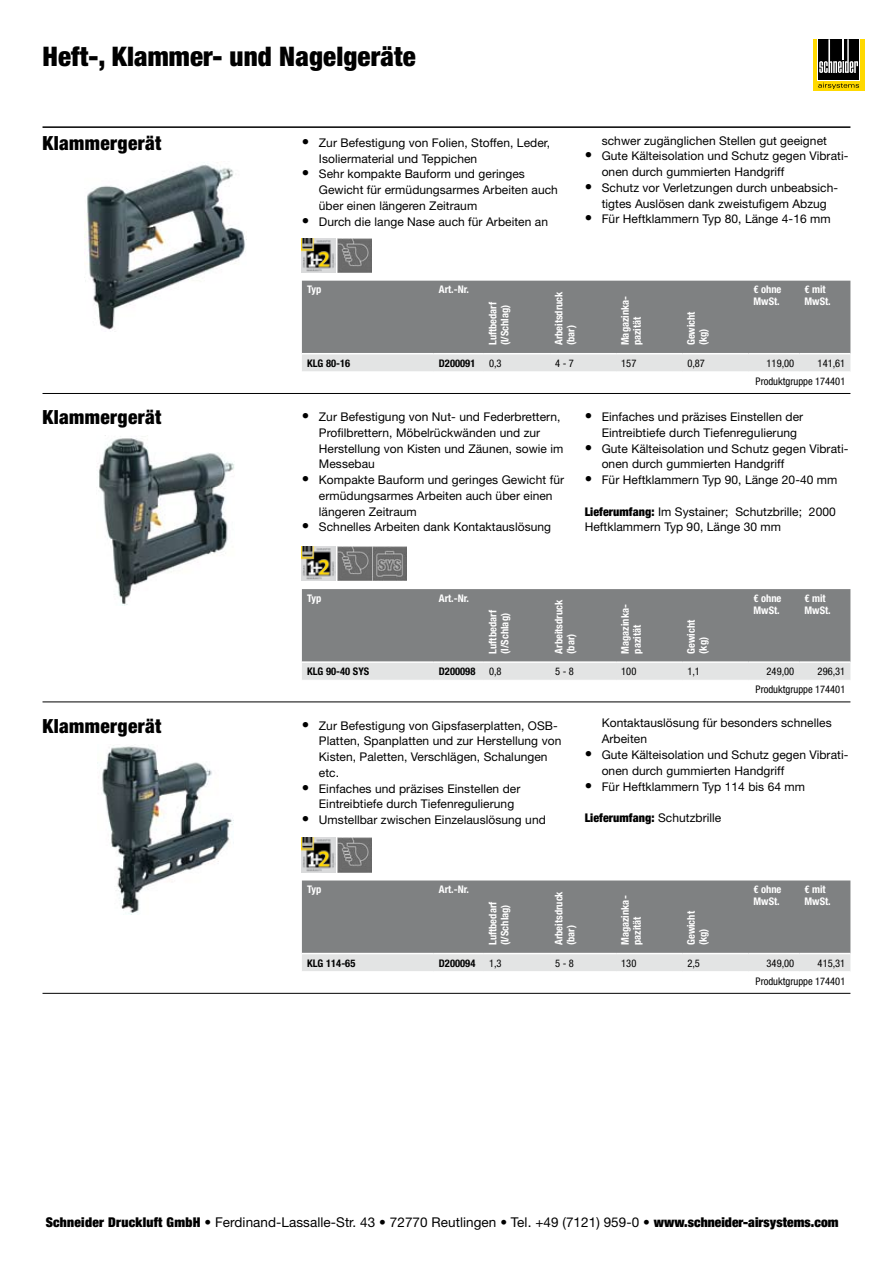
<style>
.page{position:relative;width:893px;height:1263px;background:#fff}
.page>*{position:absolute;margin:0;border:0;box-sizing:border-box;transform-origin:0 0}
.t1{font:900 condensed 27px "Helvetica Neue LT Pro";letter-spacing:.005em;color:#000}
.t2{font:900 condensed 19.5px "Helvetica Neue LT Pro";letter-spacing:.02em;color:#000}
.t3{font:13.5px "Helvetica Neue LT Pro";letter-spacing:.005em;color:#000}
.t4{font:12px/15.8px "Helvetica Neue LT Pro";letter-spacing:.005em;color:#000}
.t5{font:900 condensed 12px "Helvetica Neue LT Pro";letter-spacing:.005em;color:#000}
.t6{font:700 condensed 10.5px/12px "Helvetica Neue LT Pro";color:#fff}
.t7{font:condensed 10.5px/17.7px "Helvetica Neue LT Pro";color:#000;text-align:right}
.t8{font:700 condensed 10.5px "Helvetica Neue LT Pro";letter-spacing:.005em;color:#000}
.s1{font-size:15px}
.s2{font-weight:900;font-stretch:condensed}
.s3{font-weight:400;font-stretch:normal}
</style>
<div class="page">
<img style="left:85px;top:162px;width:162px;height:168px">
<img style="left:302px;top:238px;width:69px;height:34px">
<svg style="left:302px;top:281px;width:548px;height:90px;background:#929494"></svg>
<hr style="left:302px;top:353px;width:132px;height:1px;background:#fff">
<hr style="left:434px;top:353px;width:50px;height:1px;background:#fff">
<hr style="left:484px;top:353px;width:66px;height:1px;background:#fff">
<hr style="left:550px;top:353px;width:66px;height:1px;background:#fff">
<hr style="left:616px;top:353px;width:66px;height:1px;background:#fff">
<hr style="left:682px;top:353px;width:66px;height:1px;background:#fff">
<hr style="left:748px;top:353px;width:51px;height:1px;background:#fff">
<hr style="left:799px;top:353px;width:51px;height:1px;background:#fff">
<hr style="left:43px;top:393px;width:807px;height:1px;background:#000">
<img style="left:99px;top:436px;width:136px;height:170px">
<img style="left:302px;top:547px;width:104px;height:34px">
<svg style="left:302px;top:589px;width:548px;height:91px;background:#929494"></svg>
<hr style="left:302px;top:661px;width:132px;height:2px;background:#fff">
<hr style="left:434px;top:661px;width:50px;height:2px;background:#fff">
<hr style="left:484px;top:661px;width:66px;height:2px;background:#fff">
<hr style="left:550px;top:661px;width:66px;height:2px;background:#fff">
<hr style="left:616px;top:661px;width:66px;height:2px;background:#fff">
<hr style="left:682px;top:661px;width:66px;height:2px;background:#fff">
<hr style="left:748px;top:661px;width:51px;height:2px;background:#fff">
<hr style="left:799px;top:661px;width:51px;height:2px;background:#fff">
<hr style="left:43px;top:701px;width:807px;height:1px;background:#000">
<img style="left:102px;top:745px;width:132px;height:169px">
<img style="left:302px;top:838px;width:69px;height:34px">
<svg style="left:302px;top:880px;width:548px;height:91px;background:#929495"></svg>
<hr style="left:302px;top:953px;width:132px;height:1px;background:#fff">
<hr style="left:434px;top:953px;width:50px;height:1px;background:#fff">
<hr style="left:484px;top:953px;width:66px;height:1px;background:#fff">
<hr style="left:550px;top:953px;width:66px;height:1px;background:#fff">
<hr style="left:616px;top:953px;width:66px;height:1px;background:#fff">
<hr style="left:682px;top:953px;width:66px;height:1px;background:#fff">
<hr style="left:748px;top:953px;width:51px;height:1px;background:#fff">
<hr style="left:799px;top:953px;width:51px;height:1px;background:#fff">
<hr style="left:43px;top:993px;width:807px;height:1px;background:#000">
<hr style="left:43px;top:126px;width:807px;height:2px;background:#000">
<div style="left:813px;top:39px;width:51px;height:51px;background:#ffd900"></div>
<div style="left:817px;top:39px;width:43px;height:42px;background:#fff"></div>
<div style="left:818px;top:39px;width:41px;height:41px;background:#000"></div>
<svg style="left:819px;top:39px;width:39px;height:34px"></svg>
<svg style="left:818px;top:83px;width:41px;height:6px"></svg>
<h1 class="t1" style="left:43px;top:40px;width:375px">Heft-, Klammer- und Nagelgeräte</h1>
<h2 class="t2" style="left:43px;top:131px;width:120px">Klammergerät</h2>
<p class="t4" style="left:319px;top:134px;width:233px;text-indent:-17px"><span class="s1">•</span> Zur Befestigung von Folien, Stoffen, Leder,<br>Isoliermaterial und Teppichen</p>
<p class="t4" style="left:319px;top:166px;width:241px;text-indent:-17px"><span class="s1">•</span> Sehr kompakte Bauform und geringes<br>Gewicht für ermüdungsarmes Arbeiten auch über einen längeren Zeitraum</p>
<p class="t4" style="left:302px;top:213px;width:248px"><span class="s1">•</span> Durch die lange Nase auch für Arbeiten an</p>
<p class="t4" style="left:602px;top:132px;width:227px">schwer zugänglichen Stellen gut geeignet</p>
<p class="t4" style="left:602px;top:148px;width:248px;text-indent:-17px"><span class="s1">•</span> Gute Kälteisolation und Schutz gegen Vibrati&shy;onen durch gummierten Handgriff</p>
<p class="t4" style="left:585px;top:180px;width:255px;text-align:center"><span class="s1">•</span> Schutz vor Verletzungen durch unbeabsich&shy;tigtes Auslösen dank zweistufigem Abzug</p>
<p class="t4" style="left:585px;top:211px;width:248px"><span class="s1">•</span> Für Heftklammern Typ 80, Länge 4-16 mm</p>
<p class="t6" style="left:307px;top:283px;width:16px">Typ</p>
<p class="t6" style="left:439px;top:283px;width:32px">Art.-Nr.</p>
<p class="t6" style="left:487px;top:345px;width:45px;rotate:-90deg">Luftbedarf (l/Schlag)</p>
<p class="t6" style="left:553px;top:345px;width:55px;rotate:-90deg">Arbeitsdruck (bar)</p>
<p class="t6" style="left:619px;top:345px;width:51px;rotate:-90deg">Magazinka&shy;pazität</p>
<p class="t6" style="left:685px;top:345px;width:35px;rotate:-90deg">Gewicht (kg)</p>
<p class="t6" style="left:753px;top:283px;width:29px">€ ohne<br>MwSt.</p>
<p class="t6" style="left:804px;top:283px;width:28px">€ mit<br>MwSt.</p>
<p class="t8" style="left:307px;top:357px;width:45px">KLG 80-16</p>
<p class="t8" style="left:439px;top:357px;width:38px">D200091</p>
<p class="t7" style="left:489px;top:354px;width:14px">0,3</p>
<p class="t7" style="left:555px;top:354px;width:20px">4 - 7</p>
<p class="t7" style="left:621px;top:354px;width:17px">157</p>
<p class="t7" style="left:687px;top:354px;width:19px">0,87</p>
<p class="t7" style="left:767px;top:354px;width:29px">119,00</p>
<p class="t7" style="left:756px;top:354px;width:91px">141,61<br>Produktgruppe 174401</p>
<h2 class="t2" style="left:43px;top:405px;width:120px">Klammergerät</h2>
<p class="t4" style="left:319px;top:409px;width:246px;text-indent:-17px"><span class="s1">•</span> Zur Befestigung von Nut- und Federbrettern, Profilbrettern, Möbelrückwänden und zur Herstellung von Kisten und Zäunen, sowie im Messebau</p>
<p class="t4" style="left:319px;top:472px;width:247px;text-indent:-17px"><span class="s1">•</span> Kompakte Bauform und geringes Gewicht für ermüdungsarmes Arbeiten auch über einen längeren Zeitraum</p>
<p class="t4" style="left:302px;top:519px;width:251px"><span class="s1">•</span> Schnelles Arbeiten dank Kontaktauslösung</p>
<p class="t4" style="left:602px;top:409px;width:203px;text-indent:-17px"><span class="s1">•</span> Einfaches und präzises Einstellen der<br>Eintreibtiefe durch Tiefenregulierung</p>
<p class="t4" style="left:602px;top:440px;width:248px;text-indent:-17px"><span class="s1">•</span> Gute Kälteisolation und Schutz gegen Vibrati&shy;onen durch gummierten Handgriff</p>
<p class="t4" style="left:585px;top:472px;width:254px"><span class="s1">•</span> Für Heftklammern Typ 90, Länge 20-40 mm</p>
<p class="t4" style="left:585px;top:503px;width:253px"><span class="s2">Lieferumfang:</span> Im Systainer; Schutzbrille; 2000<br>Heftklammern Typ 90, Länge 30 mm</p>
<p class="t6" style="left:307px;top:592px;width:16px">Typ</p>
<p class="t6" style="left:439px;top:592px;width:32px">Art.-Nr.</p>
<p class="t6" style="left:487px;top:654px;width:45px;rotate:-90deg">Luftbedarf (l/Schlag)</p>
<p class="t6" style="left:553px;top:654px;width:55px;rotate:-90deg">Arbeitsdruck (bar)</p>
<p class="t6" style="left:619px;top:654px;width:51px;rotate:-90deg">Magazinka&shy;pazität</p>
<p class="t6" style="left:685px;top:654px;width:35px;rotate:-90deg">Gewicht (kg)</p>
<p class="t6" style="left:753px;top:592px;width:29px">€ ohne<br>MwSt.</p>
<p class="t6" style="left:804px;top:592px;width:28px">€ mit<br>MwSt.</p>
<p class="t8" style="left:307px;top:665px;width:64px">KLG 90-40 SYS</p>
<p class="t8" style="left:439px;top:665px;width:38px">D200098</p>
<p class="t7" style="left:489px;top:663px;width:14px">0,8</p>
<p class="t7" style="left:555px;top:663px;width:20px">5 - 8</p>
<p class="t7" style="left:621px;top:663px;width:17px">100</p>
<p class="t7" style="left:687px;top:663px;width:14px">1,1</p>
<p class="t7" style="left:767px;top:663px;width:29px">249,00</p>
<p class="t7" style="left:756px;top:663px;width:91px">296,31<br>Produktgruppe 174401</p>
<h2 class="t2" style="left:43px;top:714px;width:120px">Klammergerät</h2>
<p class="t4" style="left:319px;top:717px;width:244px;text-indent:-17px"><span class="s1">•</span> Zur Befestigung von Gipsfaserplatten, OSB-Platten, Spanplatten und zur Herstellung von Kisten, Paletten, Verschlägen, Schalungen etc.</p>
<p class="t4" style="left:319px;top:780px;width:203px;text-indent:-17px"><span class="s1">•</span> Einfaches und präzises Einstellen der<br>Eintreibtiefe durch Tiefenregulierung</p>
<p class="t4" style="left:302px;top:812px;width:245px"><span class="s1">•</span> Umstellbar zwischen Einzelauslösung und</p>
<p class="t4" style="left:602px;top:715px;width:231px">Kontaktauslösung für besonders schnelles<br>Arbeiten</p>
<p class="t4" style="left:602px;top:747px;width:248px;text-indent:-17px"><span class="s1">•</span> Gute Kälteisolation und Schutz gegen Vibrati&shy;onen durch gummierten Handgriff</p>
<p class="t4" style="left:585px;top:778px;width:222px"><span class="s1">•</span> Für Heftklammern Typ 114 bis 64 mm</p>
<p class="t5" style="left:585px;top:810px;width:138px">Lieferumfang: <span class="s3">Schutzbrille</span></p>
<p class="t6" style="left:307px;top:883px;width:16px">Typ</p>
<p class="t6" style="left:439px;top:883px;width:32px">Art.-Nr.</p>
<p class="t6" style="left:487px;top:945px;width:45px;rotate:-90deg">Luftbedarf (l/Schlag)</p>
<p class="t6" style="left:553px;top:945px;width:55px;rotate:-90deg">Arbeitsdruck (bar)</p>
<p class="t6" style="left:619px;top:945px;width:51px;rotate:-90deg">Magazinka&shy;pazität</p>
<p class="t6" style="left:685px;top:945px;width:35px;rotate:-90deg">Gewicht (kg)</p>
<p class="t6" style="left:753px;top:883px;width:29px">€ ohne<br>MwSt.</p>
<p class="t6" style="left:804px;top:883px;width:28px">€ mit<br>MwSt.</p>
<p class="t8" style="left:307px;top:957px;width:50px">KLG 114-65</p>
<p class="t8" style="left:439px;top:957px;width:38px">D200094</p>
<p class="t7" style="left:489px;top:954px;width:14px">1,3</p>
<p class="t7" style="left:555px;top:954px;width:20px">5 - 8</p>
<p class="t7" style="left:621px;top:954px;width:17px">130</p>
<p class="t7" style="left:687px;top:954px;width:14px">2,5</p>
<p class="t7" style="left:767px;top:954px;width:29px">349,00</p>
<p class="t7" style="left:756px;top:954px;width:91px">415,31<br>Produktgruppe 174401</p>
<p class="t3" style="left:46px;top:1214px;width:794px"><span class="s2">Schneider Druckluft GmbH</span> • Ferdinand-Lassalle-Str. 43 • 72770 Reutlingen • Tel. +49 (7121) 959-0 • <span class="s2">www.schneider-airsystems.com</span></p>
</div>
